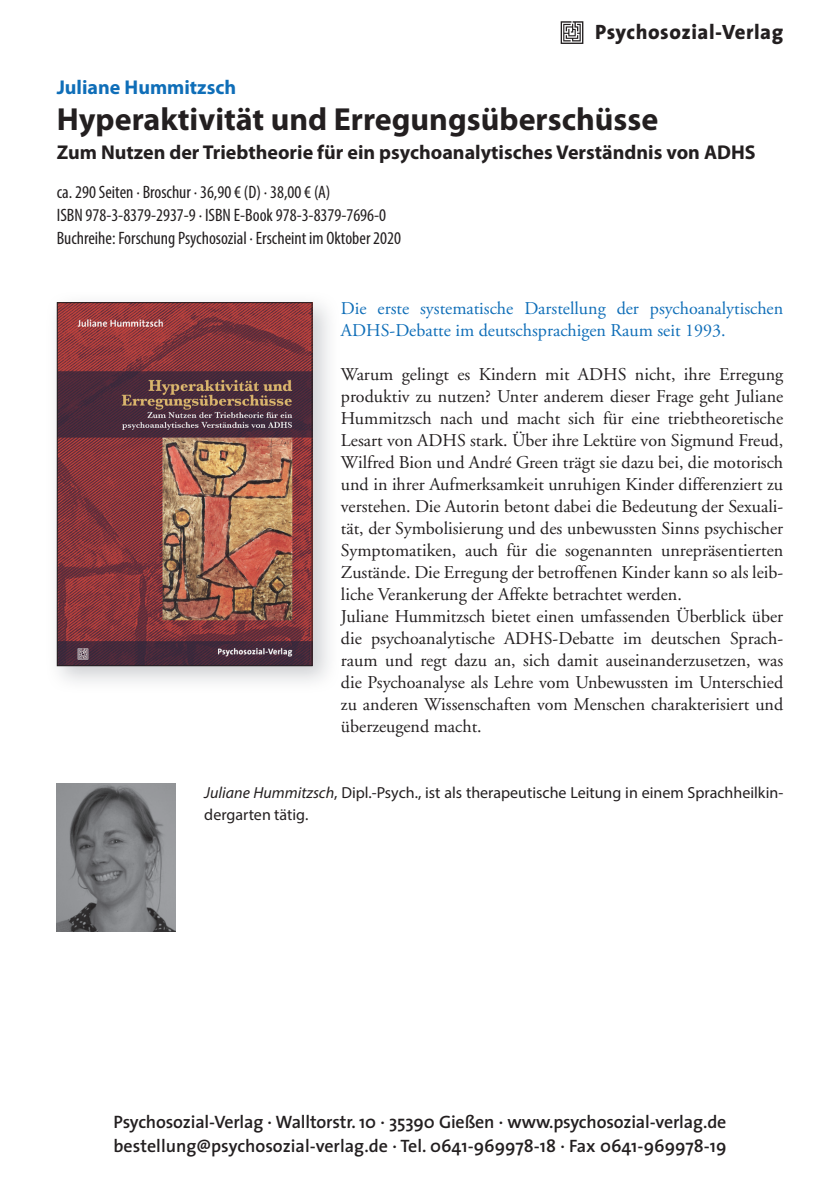
<style>
.page{position:relative;width:840px;height:1191px;background:#fff}
.page>*{position:absolute;margin:0;border:0;box-sizing:border-box;transform-origin:0 0}
.t1{font:700 32px "Myriad Pro";color:#231f20}
.t2{font:800 20.8px "The Sans";letter-spacing:.025em;color:#231f20}
.t3{font:700 20px "Myriad Pro";color:#231f20}
.t4{font:700 20px "Myriad Pro";color:#0f6eb8}
.t5{font:18px/22px "Adobe Garamond";color:#231f20}
.t6{font:condensed 18px/23px "Myriad Pro";color:#231f20}
.t7{font:600 18px/24px "The Sans";letter-spacing:-.01em;color:#231f20}
.t8{font:18px/22px "Adobe Garamond Pro";color:#0f6eb8}
.t9{font:16px/22px "Myriad Pro";color:#231f20}
.s1{font-style:italic}
</style>
<div class="page">
<img style="left:56px;top:302px;width:273px;height:380px">
<img style="left:59px;top:304px;width:251px;height:360px">
<div style="left:57px;top:302px;width:255px;height:364px;border:1px solid #231f20"></div>
<svg style="left:560px;top:21px;width:23px;height:23px"></svg>
<img style="left:57px;top:783px;width:119px;height:148px">
<p class="t2" style="left:594px;top:14px;width:189px">Psychosozial-Verlag</p>
<p class="t4" style="left:57px;top:74px;width:181px">Juliane Hummitzsch</p>
<h1 class="t1" style="left:57px;top:98px;width:602px">Hyperaktivität und Erregungsüberschüsse</h1>
<p class="t3" style="left:57px;top:140px;width:700px">Zum Nutzen der Triebtheorie für ein psychoanalytisches Verständnis von ADHS</p>
<p class="t6" style="left:57px;top:180px;width:345px">ca. 290 Seiten · Broschur · 36,90 € (D) · 38,00 € (A)<br>ISBN 978-3-8379-2937-9 · ISBN E-Book 978-3-8379-7696-0<br>Buchreihe: Forschung Psychosozial · Erscheint im Oktober 2020</p>
<p class="t8" style="left:341px;top:298px;width:443px">Die erste systematische Darstellung der psychoanalytischen<br>ADHS-Debatte im deutschsprachigen Raum seit 1993.</p>
<p class="t5" style="left:341px;top:364px;width:443px">Warum gelingt es Kindern mit ADHS nicht, ihre Erregung produktiv zu nutzen? Unter anderem dieser Frage geht Juliane Hummitzsch nach und macht sich für eine triebtheoretische Lesart von ADHS stark. Über ihre Lektüre von Sigmund Freud, Wilfred Bion und André Green trägt sie dazu bei, die motorisch und in ihrer Aufmerksamkeit unruhigen Kinder differenziert zu verstehen. Die Autorin betont dabei die Bedeutung der Sexuali&shy;tät, der Symbolisierung und des unbewussten Sinns psychischer Symptomatiken, auch für die sogenannten unrepräsentierten Zustände. Die Erregung der betroffenen Kinder kann so als leib&shy;liche Verankerung der Affekte betrachtet werden.<br>Juliane Hummitzsch bietet einen umfassenden Überblick über die psychoanalytische ADHS-Debatte im deutschen Sprach&shy;raum und regt dazu an, sich damit auseinanderzusetzen, was die Psychoanalyse als Lehre vom Unbewussten im Unterschied zu anderen Wissenschaften vom Menschen charakterisiert und überzeugend macht.</p>
<p class="t9" style="left:204px;top:781px;width:580px"><span class="s1">Juliane Hummitzsch</span> , Dipl.-Psych., ist als therapeutische Leitung in einem Sprachheilkin&shy;dergarten tätig.</p>
<p class="t7" style="left:113px;top:1109px;width:614px">Psychosozial-Verlag · Walltorstr. 10 · 35390 Gießen · www.psychosozial-verlag.de bestellung@psychosozial-verlag.de · Tel. 0641-969978-18 · Fax 0641-969978-19</p>
</div>
